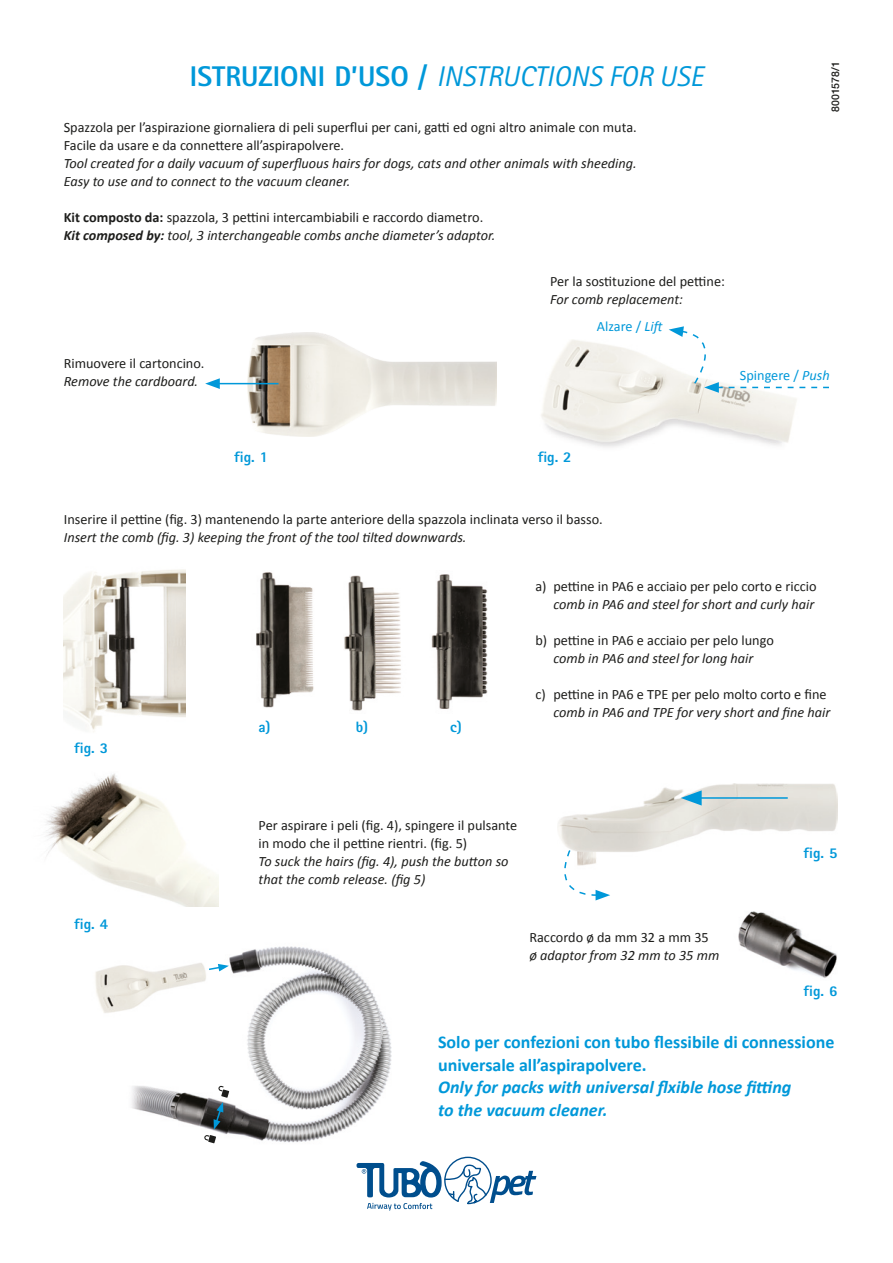
<style>
.page{position:relative;width:893px;height:1263px;background:#fff}
.page>*{position:absolute;margin:0;border:0;box-sizing:border-box;transform-origin:0 0}
.titoli_catalogo{font:italic 28.5px "Rotis Sans Serif";color:#0098d9}
.t1{font:700 18px/22.5px "Calibri";color:#0098d9}
.t2{font:italic 700 18px "Calibri";color:#0098d9}
.titoli_catalogo-2{font:800 15px "Rotis Sans Serif";color:#0098d9}
.t3{font:14.25px/18px "Calibri";color:#1d1d1b}
.t4{font:italic 14.25px/18px "Calibri";color:#1d1d1b}
.t5{font:14.25px "Calibri";color:#0098d9}
.t6{font:500 10.5px "Helvetica Neue";color:#1d1d1b}
.s1{font-weight:800;font-style:normal}
.s2{font-weight:700}
.s3{font-style:italic}
</style>
<div class="page">
<img style="left:46px;top:773px;width:173px;height:134px">
<img style="left:541px;top:340px;width:256px;height:107px">
<svg style="left:356px;top:1157px;width:180px;height:53px"></svg>
<svg style="left:669px;top:326px;width:160px;height:67px"></svg>
<img style="left:248px;top:333px;width:249px;height:103px">
<hr style="left:218px;top:383px;width:61px;height:1px;background:#0098d9">
<svg style="left:205px;top:378px;width:15px;height:11px"></svg>
<img style="left:64px;top:569px;width:121px;height:163px">
<img style="left:256px;top:572px;width:232px;height:139px">
<img style="left:558px;top:783px;width:280px;height:69px">
<svg style="left:558px;top:849px;width:52px;height:51px"></svg>
<hr style="left:700px;top:797px;width:88px;height:2px;background:#0098d9">
<svg style="left:681px;top:790px;width:21px;height:15px"></svg>
<img style="left:95px;top:946px;width:297px;height:198px">
<svg style="left:207px;top:964px;width:22px;height:7px"></svg>
<svg style="left:204px;top:1086px;width:25px;height:57px"></svg>
<img style="left:738px;top:911px;width:99px;height:67px">
<p class="titoli_catalogo" style="left:190px;top:60px;width:514px"><span class="s1">ISTRUZIONI D’USO /</span> INSTRUCTIONS FOR USE</p>
<p class="t3" style="left:64px;top:118px;width:574px">Spazzola per l’aspirazione giornaliera di peli superflui per cani, gatti ed ogni altro animale con muta.</p>
<p class="t3" style="left:64px;top:136px;width:282px">Facile da usare e da connettere all’aspirapolvere.</p>
<p class="t4" style="left:64px;top:154px;width:574px">Tool created for a daily vacuum of superfluous hairs for dogs, cats and other animals with sheeding.</p>
<p class="t4" style="left:64px;top:172px;width:288px">Easy to use and to connect to the vacuum cleaner.</p>
<p class="t3" style="left:64px;top:208px;width:421px"><span class="s2">Kit composto da:</span> spazzola, 3 pettini intercambiabili e raccordo diametro.</p>
<p class="t4" style="left:64px;top:226px;width:433px"><span class="s2">Kit composed by:</span> tool, 3 interchangeable combs anche diameter’s adaptor.</p>
<p class="t3" style="left:550px;top:272px;width:176px">Per la sostituzione del pettine:</p>
<p class="t4" style="left:550px;top:290px;width:134px">For comb replacement:</p>
<p class="t3" style="left:64px;top:355px;width:142px">Rimuovere il cartoncino.</p>
<p class="t4" style="left:64px;top:372px;width:136px">Remove the cardboard.</p>
<p class="t5" style="left:597px;top:317px;width:69px">Alzare / <span class="s3">Lift</span></p>
<p class="t6" style="left:829px;top:112px;width:52px;rotate:-90deg">8001578/1</p>
<p class="t5" style="left:740px;top:366px;width:91px">Spingere / <span class="s3">Push</span></p>
<p class="titoli_catalogo-2" style="left:234px;top:448px;width:35px">fig. 1</p>
<p class="titoli_catalogo-2" style="left:538px;top:447px;width:35px">fig. 2</p>
<p class="t3" style="left:64px;top:510px;width:541px">Inserire il pettine (fig. 3) mantenendo la parte anteriore della spazzola inclinata verso il basso.</p>
<p class="t4" style="left:64px;top:527px;width:404px">Insert the comb (fig. 3) keeping the front of the tool tilted downwards.</p>
<p class="t3" style="left:535px;top:577px;width:283px">a) pettine in PA6 e acciaio per pelo corto e riccio</p>
<p class="t4" style="left:553px;top:595px;width:262px">comb in PA6 and steel for short and curly hair</p>
<p class="t3" style="left:535px;top:631px;width:240px">b) pettine in PA6 e acciaio per pelo lungo</p>
<p class="t4" style="left:553px;top:649px;width:202px">comb in PA6 and steel for long hair</p>
<p class="t3" style="left:535px;top:685px;width:293px">c) pettine in PA6 e TPE per pelo molto corto e fine</p>
<p class="t4" style="left:553px;top:703px;width:278px">comb in PA6 and TPE for very short and fine hair</p>
<p class="titoli_catalogo-2" style="left:258px;top:718px;width:14px">a)</p>
<p class="titoli_catalogo-2" style="left:356px;top:718px;width:14px">b)</p>
<p class="titoli_catalogo-2" style="left:450px;top:718px;width:13px">c)</p>
<p class="titoli_catalogo-2" style="left:74px;top:738px;width:35px">fig. 3</p>
<p class="titoli_catalogo-2" style="left:74px;top:914px;width:35px">fig. 4</p>
<p class="t3" style="left:259px;top:817px;width:260px">Per aspirare i peli (fig. 4), spingere il pulsante in modo che il pettine rientri. (fig. 5)</p>
<p class="t4" style="left:259px;top:852px;width:251px">To suck the hairs (fig. 4), push the button so that the comb release. (fig 5)</p>
<p class="t3" style="left:529px;top:928px;width:181px">Raccordo ø da mm 32 a mm 35</p>
<p class="t4" style="left:529px;top:946px;width:191px">ø adaptor from 32 mm to 35 mm</p>
<p class="titoli_catalogo-2" style="left:804px;top:844px;width:35px">fig. 5</p>
<p class="titoli_catalogo-2" style="left:804px;top:981px;width:35px">fig. 6</p>
<p class="t1" style="left:438px;top:1031px;width:398px">Solo per confezioni con tubo flessibile di connessione universale all’aspirapolvere.</p>
<p class="t2" style="left:438px;top:1076px;width:355px">Only for packs with universal flxible hose fitting</p>
<p class="t2" style="left:438px;top:1098px;width:171px">to the vacuum cleaner.</p>
</div>
